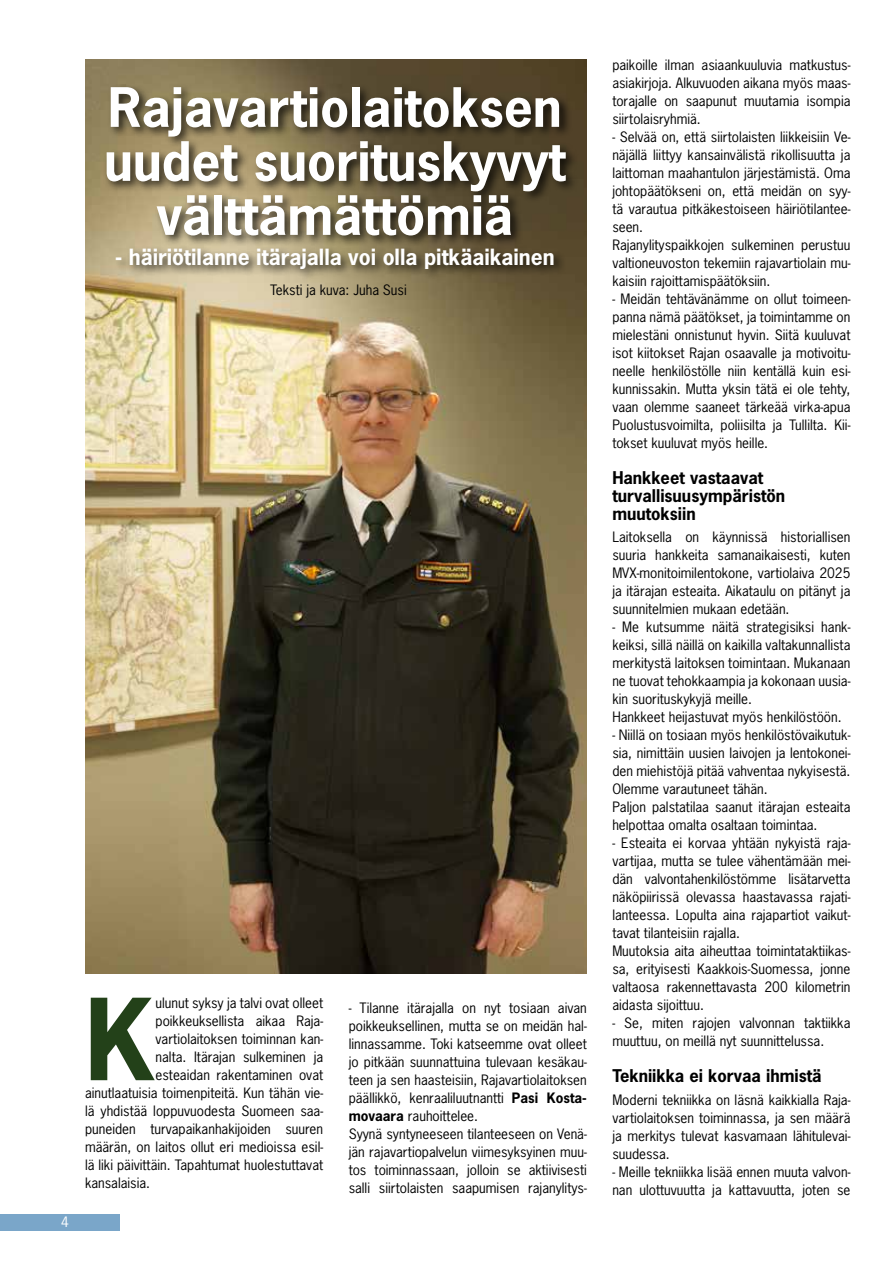
<style>
.page{position:relative;width:893px;height:1263px;background:#fff}
.page>*{position:absolute;margin:0;border:0;box-sizing:border-box;transform-origin:0 0}
.t1{font:700 106.05px "News Gothic Std";color:#234119}
.t2{font:700 51px/54px "News Gothic Std";color:#fff;text-align:center}
.t3{font:700 21px "News Gothic Std";color:#fff}
.t4{font:700 16.5px/18px "News Gothic Std";color:#000}
.t5{font:13.5px/18px "News Gothic Std";color:#000}
.t6{font:13.5px "News Gothic Std";color:#fff}
.s1{font-weight:700}
</style>
<div class="page">
<img style="left:85px;top:60px;width:502px;height:914px">
<div style="left:0;top:1214px;width:119px;height:16px;background:#7aa6c9"></div>
<div style="left:103px;top:83px;width:475px;height:198px;background:#000;opacity:.75"></div>
<h2 class="t2" style="left:104px;top:80px;width:463px">Rajavartiolaitoksen uudet suorituskyvyt välttämättömiä</h2>
<h3 class="t3" style="left:115px;top:243px;width:441px">- häiriötilanne itärajalla voi olla pitkäaikainen</h3>
<p class="t5" style="left:270px;top:281px;width:138px">Teksti ja kuva: Juha Susi</p>
<p class="t6" style="left:61px;top:1213px;width:9px">4</p>
<h1 class="t1" style="left:85px;top:970px;width:72px">K</h1>
<p class="t5" style="left:156px;top:994px;width:169px">ulunut syksy ja talvi ovat olleet</p>
<p class="t5" style="left:156px;top:1012px;width:169px">poikkeuksellista aikaa Raja-</p>
<p class="t5" style="left:156px;top:1030px;width:169px">vartiolaitoksen toiminnan kan-</p>
<p class="t5" style="left:156px;top:1048px;width:169px">nalta. Itärajan sulkeminen ja</p>
<p class="t5" style="left:156px;top:1066px;width:169px">esteaidan rakentaminen ovat</p>
<p class="t5" style="left:85px;top:1084px;width:240px">ainutlaatuisia toimenpiteitä. Kun tähän vie-</p>
<p class="t5" style="left:85px;top:1102px;width:240px">lä yhdistää loppuvuodesta Suomeen saa-</p>
<p class="t5" style="left:85px;top:1120px;width:240px">puneiden turvapaikanhakijoiden suuren</p>
<p class="t5" style="left:85px;top:1138px;width:240px">määrän, on laitos ollut eri medioissa esil-</p>
<p class="t5" style="left:85px;top:1156px;width:240px">lä liki päivittäin. Tapahtumat huolestuttavat</p>
<p class="t5" style="left:85px;top:1174px;width:67px">kansalaisia.</p>
<p class="t5" style="left:349px;top:998px;width:240px">- Tilanne itärajalla on nyt tosiaan aivan poikkeuksellinen, mutta se on meidän hal&shy;linnassamme. Toki katseemme ovat olleet jo pitkään suunnattuina tulevaan kesäkau&shy;teen ja sen haasteisiin, Rajavartiolaitoksen päällikkö, kenraaliluutnantti <span class="s1">Pasi Kosta&shy;movaara</span> rauhoittelee.<br>Syynä syntyneeseen tilanteeseen on Venä&shy;jän rajavartiopalvelun viimesyksyinen muu&shy;tos toiminnassaan, jolloin se aktiivisesti salli siirtolaisten saapumisen rajanylitys-</p>
<p class="t5" style="left:612px;top:56px;width:240px;text-align:justify">paikoille ilman asiaankuuluvia matkustus&shy;asiakirjoja. Alkuvuoden aikana myös maas&shy;torajalle on saapunut muutamia isompia siirtolaisryhmiä.</p>
<p class="t5" style="left:612px;top:128px;width:240px">- Selvää on, että siirtolaisten liikkeisiin Ve&shy;näjällä liittyy kansainvälistä rikollisuutta ja laittoman maahantulon järjestämistä. Oma johtopäätökseni on, että meidän on syy&shy;tä varautua pitkäkestoiseen häiriötilantee&shy;seen.<br>Rajanylityspaikkojen sulkeminen perustuu valtioneuvoston tekemiin rajavartiolain mu&shy;kaisiin rajoittamispäätöksiin.</p>
<p class="t5" style="left:612px;top:290px;width:240px;text-align:justify">- Meidän tehtävänämme on ollut toimeen&shy;panna nämä päätökset, ja toimintamme on mielestäni onnistunut hyvin. Siitä kuuluvat isot kiitokset Rajan osaavalle ja motivoitu&shy;neelle henkilöstölle niin kentällä kuin esi&shy;kunnissakin. Mutta yksin tätä ei ole tehty, vaan olemme saaneet tärkeää virka-apua Puolustusvoimilta, poliisilta ja Tullilta. Kii&shy;tokset kuuluvat myös heille.</p>
<p class="t4" style="left:612px;top:469px;width:174px">Hankkeet vastaavat turvallisuusympäristön muutoksiin</p>
<p class="t5" style="left:612px;top:528px;width:240px;text-align:justify">Laitoksella on käynnissä historiallisen suuria hankkeita samanaikaisesti, kuten MVX-monitoimilentokone, vartiolaiva 2025 ja itärajan esteaita. Aikataulu on pitänyt ja suunnitelmien mukaan edetään.</p>
<p class="t5" style="left:612px;top:618px;width:240px">- Me kutsumme näitä strategisiksi hank&shy;keiksi, sillä näillä on kaikilla valtakunnallista merkitystä laitoksen toimintaan. Mukanaan ne tuovat tehokkaampia ja kokonaan uusia&shy;kin suorituskykyjä meille.<br>Hankkeet heijastuvat myös henkilöstöön.</p>
<p class="t5" style="left:612px;top:726px;width:240px">- Niillä on tosiaan myös henkilöstövaikutuk&shy;sia, nimittäin uusien laivojen ja lentokonei&shy;den miehistöjä pitää vahventaa nykyisestä.<br>Olemme varautuneet tähän.<br>Paljon palstatilaa saanut itärajan esteaita helpottaa omalta osaltaan toimintaa.</p>
<p class="t5" style="left:612px;top:834px;width:240px">- Esteaita ei korvaa yhtään nykyistä raja&shy;vartijaa, mutta se tulee vähentämään mei&shy;dän valvontahenkilöstömme lisätarvetta näköpiirissä olevassa haastavassa rajati&shy;lanteessa. Lopulta aina rajapartiot vaikut&shy;tavat tilanteisiin rajalla.<br>Muutoksia aita aiheuttaa toimintataktiikas&shy;sa, erityisesti Kaakkois-Suomessa, jonne valtaosa rakennettavasta 200 kilometrin aidasta sijoittuu.</p>
<p class="t5" style="left:612px;top:1014px;width:240px">- Se, miten rajojen valvonnan taktiikka muuttuu, on meillä nyt suunnittelussa.</p>
<p class="t4" style="left:612px;top:1067px;width:211px">Tekniikka ei korvaa ihmistä</p>
<p class="t5" style="left:612px;top:1090px;width:240px;text-align:justify">Moderni tekniikka on läsnä kaikkialla Raja&shy;vartiolaitoksen toiminnassa, ja sen määrä ja merkitys tulevat kasvamaan lähitulevai&shy;suudessa.</p>
<p class="t5" style="left:612px;top:1162px;width:240px">- Meille tekniikka lisää ennen muuta valvon&shy;nan ulottuvuutta ja kattavuutta, joten se</p>
</div>
